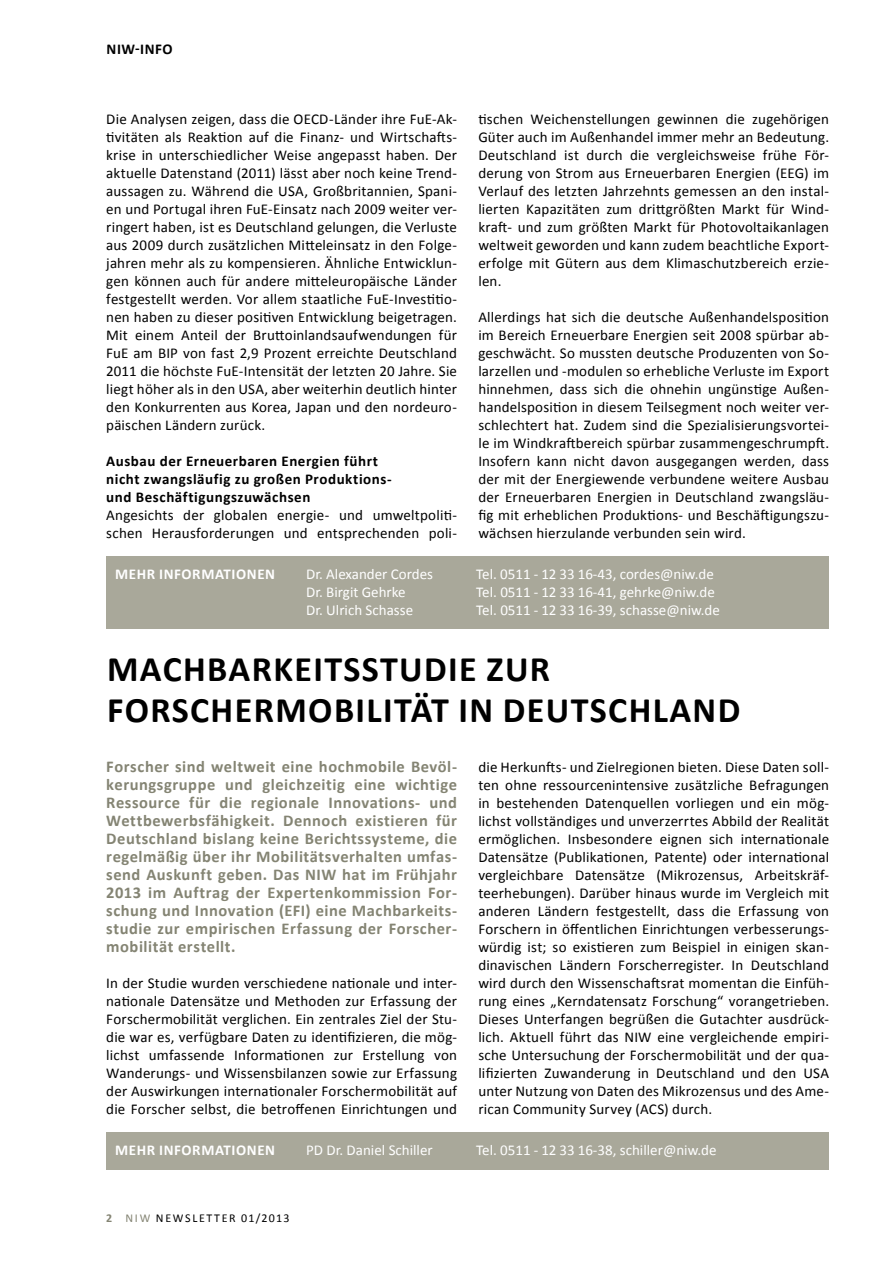
<style>
.page{position:relative;width:893px;height:1263px;background:#fff}
.page>*{position:absolute;margin:0;border:0;box-sizing:border-box;transform-origin:0 0}
.t1{font:700 36px "Calibri";letter-spacing:.04em;color:#000}
.t2{font:700 16.5px/18px "Calibri";letter-spacing:.03em;color:#848473;text-align:justify}
.t3{font:15px/18px "Calibri";letter-spacing:.01em;color:#000;text-align:justify}
.t4{font:15px "Calibri";color:#fff}
.t5{font:700 15px/18px "Calibri";letter-spacing:.035em;color:#000}
.t6{font:700 15px "Calibri";letter-spacing:.04em;color:#fff}
.t7{font:12px "Calibri";letter-spacing:.1em;color:#000}
.t8{font:12px "Calibri";color:#848473}
.s1{font-weight:700}
</style>
<div class="page">
<div style="left:106px;top:556px;width:723px;height:72px;background:#a9a89a"></div>
<div style="left:106px;top:1132px;width:723px;height:37px;background:#a9a89a"></div>
<p class="t5" style="left:107px;top:40px;width:68px">NIW-in fo</p>
<p class="t3" style="left:106px;top:110px;width:352px">Die Analysen zeigen, dass die OECD-Länder ihre FuE-Ak&shy;tivitäten als Reaktion auf die Finanz- und Wirtschafts&shy;krise in unterschiedlicher Weise angepasst haben. Der aktuelle Datenstand (2011) lässt aber noch keine Trend&shy;aussagen zu. Während die USA, Großbritannien, Spani&shy;en und Portugal ihren FuE-Einsatz nach 2009 weiter ver&shy;ringert haben, ist es Deutschland gelungen, die Verluste aus 2009 durch zusätzlichen Mitteleinsatz in den Folge&shy;jahren mehr als zu kompensieren. Ähnliche Entwicklun&shy;gen können auch für andere mitteleuropäische Länder festgestellt werden. Vor allem staatliche FuE-Investitio&shy;nen haben zu dieser positiven Entwicklung beigetragen.<br>Mit einem Anteil der Bruttoinlandsaufwendungen für FuE am BIP von fast 2,9 Prozent erreichte Deutschland 2011 die höchste FuE-Intensität der letzten 20 Jahre. Sie liegt höher als in den USA, aber weiterhin deutlich hinter den Konkurrenten aus Korea, Japan und den nordeuro&shy;päischen Ländern zurück.</p>
<p class="t5" style="left:106px;top:452px;width:287px">Ausbau der Erneuerbaren Energien führt nicht zwangsläufig zu großen Produktions&shy;und Beschäftigungszuwächsen</p>
<p class="t3" style="left:106px;top:506px;width:352px">Angesichts der globalen energie- und umweltpoliti&shy;schen Herausforderungen und entsprechenden poli-</p>
<p class="t3" style="left:478px;top:110px;width:352px">tischen Weichenstellungen gewinnen die zugehörigen Güter auch im Außenhandel immer mehr an Bedeutung.<br>Deutschland ist durch die vergleichsweise frühe För&shy;derung von Strom aus Erneuerbaren Energien (EEG) im Verlauf des letzten Jahrzehnts gemessen an den instal&shy;lierten Kapazitäten zum drittgrößten Markt für Wind&shy;kraft- und zum größten Markt für Photovoltaikanlagen weltweit geworden und kann zudem beachtliche Export&shy;erfolge mit Gütern aus dem Klimaschutzbereich erzie&shy;len.</p>
<p class="t3" style="left:478px;top:308px;width:352px">Allerdings hat sich die deutsche Außenhandelsposition im Bereich Erneuerbare Energien seit 2008 spürbar ab&shy;geschwächt. So mussten deutsche Produzenten von So&shy;larzellen und -modulen so erhebliche Verluste im Export hinnehmen, dass sich die ohnehin ungünstige Außen&shy;handelsposition in diesem Teilsegment noch weiter ver&shy;schlechtert hat. Zudem sind die Spezialisierungsvortei&shy;le im Windkraftbereich spürbar zusammengeschrumpft.<br>Insofern kann nicht davon ausgegangen werden, dass der mit der Energiewende verbundene weitere Ausbau der Erneuerbaren Energien in Deutschland zwangsläu&shy;fig mit erheblichen Produktions- und Beschäftigungszu&shy;wächsen hierzulande verbunden sein wird.</p>
<p class="t6" style="left:115px;top:564px;width:142px">Mehr Informationen</p>
<p class="t4" style="left:306px;top:564px;width:128px">Dr. Alexander Cordes</p>
<p class="t4" style="left:476px;top:564px;width:239px">Tel. 0511 - 12 33 16-43, cordes@niw.de</p>
<p class="t4" style="left:306px;top:582px;width:101px">Dr. Birgit Gehrke</p>
<p class="t4" style="left:476px;top:582px;width:240px">Tel. 0511 - 12 33 16-41, gehrke@niw.de</p>
<p class="t4" style="left:306px;top:600px;width:108px">Dr. Ulrich Schasse</p>
<p class="t4" style="left:476px;top:600px;width:245px">Tel. 0511 - 12 33 16-39, schasse@niw.de</p>
<h1 class="t1" style="left:107px;top:646px;width:163px">Machbarkei</h1>
<h1 class="t1" style="left:324px;top:646px;width:117px">tsstudie</h1>
<h1 class="t1" style="left:486px;top:646px;width:58px">zur</h1>
<h1 class="t1" style="left:107px;top:687px;width:152px">Forscherm</h1>
<h1 class="t1" style="left:308px;top:687px;width:408px">obi lität in Deutschland</h1>
<p class="t2" style="left:106px;top:758px;width:352px">Forscher sind weltweit eine hochmobile Bevöl&shy;kerungsgruppe und gleichzeitig eine wichtige Ressource für die regionale Innovations- und Wettbewerbsfähigkeit. Dennoch existieren für Deutschland bislang keine Berichtssysteme, die regelmäßig über ihr Mobilitätsverhalten umfas&shy;send Auskunft geben. Das NIW hat im Frühjahr 2013 im Auftrag der Expertenkommission For&shy;schung und Innovation (EFI) eine Machbarkeits&shy;studie zur empirischen Erfassung der Forscher&shy;mobilität erstellt.</p>
<p class="t3" style="left:106px;top:974px;width:352px">In der Studie wurden verschiedene nationale und inter&shy;nationale Datensätze und Methoden zur Erfassung der Forschermobilität verglichen. Ein zentrales Ziel der Stu&shy;die war es, verfügbare Daten zu identifizieren, die mög&shy;lichst umfassende Informationen zur Erstellung von Wanderungs- und Wissensbilanzen sowie zur Erfassung der Auswirkungen internationaler Forschermobilität auf die Forscher selbst, die betroffenen Einrichtungen und</p>
<p class="t3" style="left:478px;top:758px;width:352px">die Herkunfts- und Zielregionen bieten. Diese Daten soll&shy;ten ohne ressourcenintensive zusätzliche Befragungen in bestehenden Datenquellen vorliegen und ein mög&shy;lichst vollständiges und unverzerrtes Abbild der Realität ermöglichen. Insbesondere eignen sich internationale Datensätze (Publikationen, Patente) oder international vergleichbare Datensätze (Mikrozensus, Arbeitskräf&shy;teerhebungen). Darüber hinaus wurde im Vergleich mit anderen Ländern festgestellt, dass die Erfassung von Forschern in öffentlichen Einrichtungen verbesserungs&shy;würdig ist; so existieren zum Beispiel in einigen skan&shy;dinavischen Ländern Forscherregister. In Deutschland wird durch den Wissenschaftsrat momentan die Einfüh&shy;rung eines „Kerndatensatz Forschung“ vorangetrieben.<br>Dieses Unterfangen begrüßen die Gutachter ausdrück&shy;lich. Aktuell führt das NIW eine vergleichende empiri&shy;sche Untersuchung der Forschermobilität und der qua&shy;lifizierten Zuwanderung in Deutschland und den USA unter Nutzung von Daten des Mikrozensus und des Ame&shy;rican Community Survey (ACS) durch.</p>
<p class="t6" style="left:115px;top:1140px;width:142px">Mehr Informationen</p>
<p class="t4" style="left:306px;top:1140px;width:128px">PD Dr. Daniel Schiller</p>
<p class="t4" style="left:476px;top:1140px;width:242px">Tel. 0511 - 12 33 16-38, schiller@niw.de</p>
<p class="t8" style="left:106px;top:1211px;width:29px"><span class="s1">2</span> niw</p>
<p class="t7" style="left:156px;top:1211px;width:10px">news</p>
<p class="t7" style="left:192px;top:1211px;width:15px">lette</p>
<p class="t7" style="left:229px;top:1211px;width:62px">r 01/2013</p>
</div>
